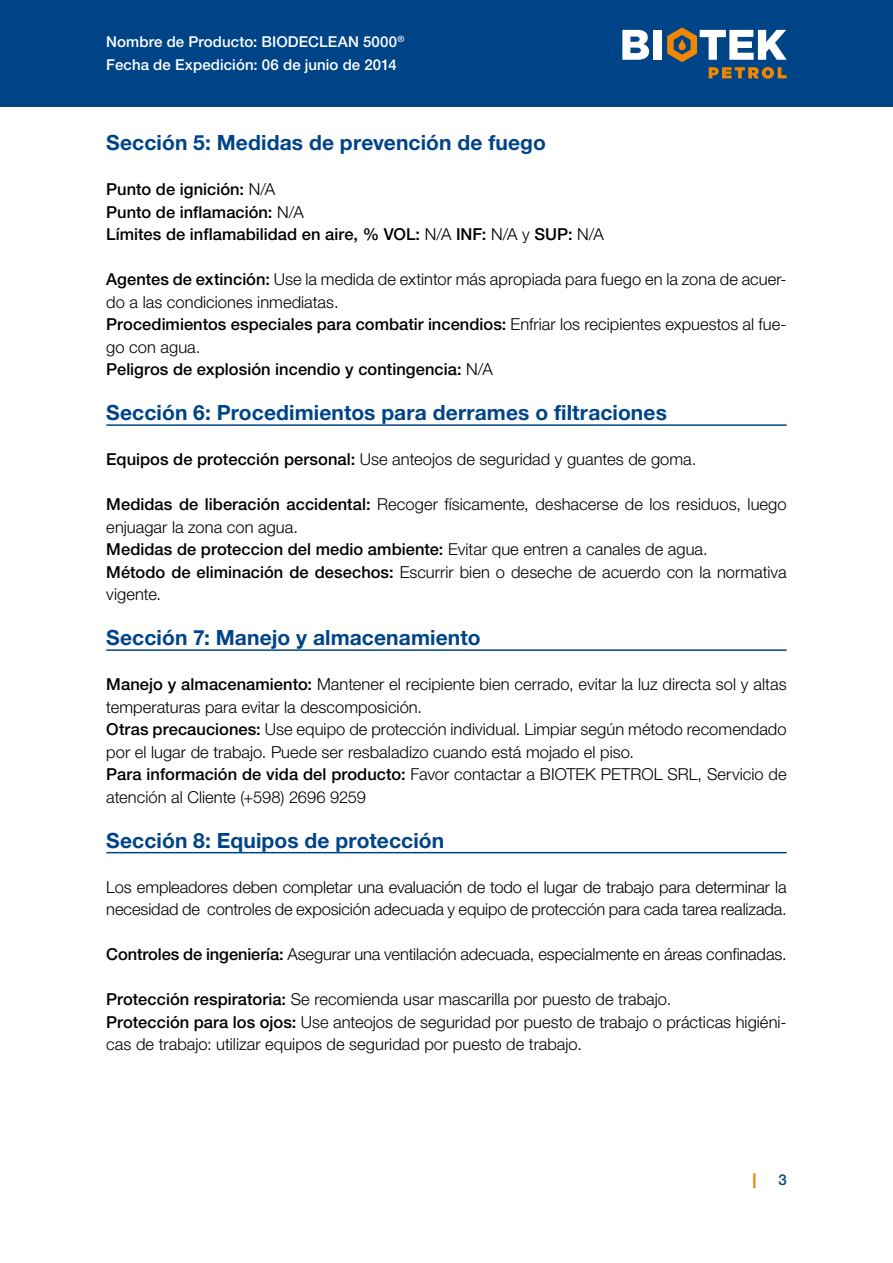
<style>
.page{position:relative;width:893px;height:1263px;background:#fff}
.page>*{position:absolute;margin:0;border:0;box-sizing:border-box;transform-origin:0 0}
.t1{font:700 21px "Helvetica Neue LT Std";letter-spacing:.005em;color:#048}
.t2{font:300 16.5px/22.5px "Helvetica Neue LT Std";color:#000}
.t3{font:500 16.5px/22.5px "Helvetica Neue LT Std";color:#000}
.t4{font:500 15px/22.5px "Helvetica Neue LT Std";letter-spacing:.005em;color:#fff}
.t5{font:800 15px "Helvetica Neue LT Std";color:#f18700}
.t6{font:500 15px "Helvetica Neue LT Std";color:#048}
.s1{font-weight:300}
.s2{font-weight:500}
</style>
<div class="page">
<div style="left:0;top:0;width:893px;height:106px;background:#048"></div>
<svg style="left:622px;top:30px;width:27px;height:30px"></svg>
<div style="left:653px;top:30px;width:9px;height:30px;background:#fff"></div>
<svg style="left:667px;top:28px;width:120px;height:51px"></svg>
<hr style="left:106px;top:424px;width:681px;height:2px;background:#048">
<hr style="left:106px;top:649px;width:681px;height:2px;background:#048">
<hr style="left:106px;top:852px;width:681px;height:1px;background:#048">
<p class="t4" style="left:106px;top:31px;width:300px">Nombre de Producto: BIODECLEAN 5000<sup>®<br></sup>Fecha de Expedición: 06 de junio de 2014</p>
<p class="t1" style="left:106px;top:130px;width:441px">Sección 5: Medidas de prevención de fuego</p>
<p class="t3" style="left:106px;top:178px;width:499px">Punto de ignición: <span class="s1">N/A<br></span>Punto de inflamación: <span class="s1">N/A<br></span>Límites de inflamabilidad en aire, % VOL: <span class="s1">N/A</span> INF: <span class="s1">N/A y</span> SUP: <span class="s1">N/A</span></p>
<p class="t2" style="left:106px;top:268px;width:682px"><span class="s2">Agentes de extinción:</span> Use la medida de extintor más apropiada para fuego en la zona de acuer&shy;do a las condiciones inmediatas.<br><span class="s2">Procedimientos especiales para combatir incendios:</span> Enfriar los recipientes expuestos al fue&shy;go con agua.<br><span class="s2">Peligros de explosión incendio y contingencia:</span> N/A</p>
<p class="t1" style="left:106px;top:400px;width:562px">Sección 6: Procedimientos para derrames o filtraciones</p>
<p class="t2" style="left:106px;top:448px;width:592px"><span class="s2">Equipos de protección personal:</span> Use anteojos de seguridad y guantes de goma.</p>
<p class="t2" style="left:106px;top:493px;width:682px"><span class="s2">Medidas de liberación accidental:</span> Recoger físicamente, deshacerse de los residuos, luego enjuagar la zona con agua.<br><span class="s2">Medidas de proteccion del medio ambiente:</span> Evitar que entren a canales de agua.<br><span class="s2">Método de eliminación de desechos:</span> Escurrir bien o deseche de acuerdo con la normativa vigente.</p>
<p class="t1" style="left:106px;top:625px;width:376px">Sección 7: Manejo y almacenamiento</p>
<p class="t2" style="left:106px;top:673px;width:682px"><span class="s2">Manejo y almacenamiento:</span> Mantener el recipiente bien cerrado, evitar la luz directa sol y altas temperaturas para evitar la descomposición.<br><span class="s2">Otras precauciones:</span> Use equipo de protección individual. Limpiar según método recomendado por el lugar de trabajo. Puede ser resbaladizo cuando está mojado el piso.<br><span class="s2">Para información de vida del producto:</span> Favor contactar a BIOTEK PETROL SRL, Servicio de atención al Cliente (+598) 2696 9259</p>
<p class="t1" style="left:106px;top:827px;width:339px">Sección 8: Equipos de protección</p>
<p class="t2" style="left:106px;top:875px;width:682px">Los empleadores deben completar una evaluación de todo el lugar de trabajo para determinar la necesidad de controles de exposición adecuada y equipo de protección para cada tarea realizada.</p>
<p class="t2" style="left:106px;top:943px;width:682px"><span class="s2">Controles de ingeniería:</span> Asegurar una ventilación adecuada, especialmente en áreas confinadas.</p>
<p class="t2" style="left:106px;top:988px;width:682px"><span class="s2">Protección respiratoria:</span> Se recomienda usar mascarilla por puesto de trabajo.<br><span class="s2">Protección para los ojos:</span> Use anteojos de seguridad por puesto de trabajo o prácticas higiéni&shy;cas de trabajo: utilizar equipos de seguridad por puesto de trabajo.</p>
<p class="t5" style="left:753px;top:1171px;width:5px">|</p>
<p class="t6" style="left:778px;top:1171px;width:10px">3</p>
</div>
